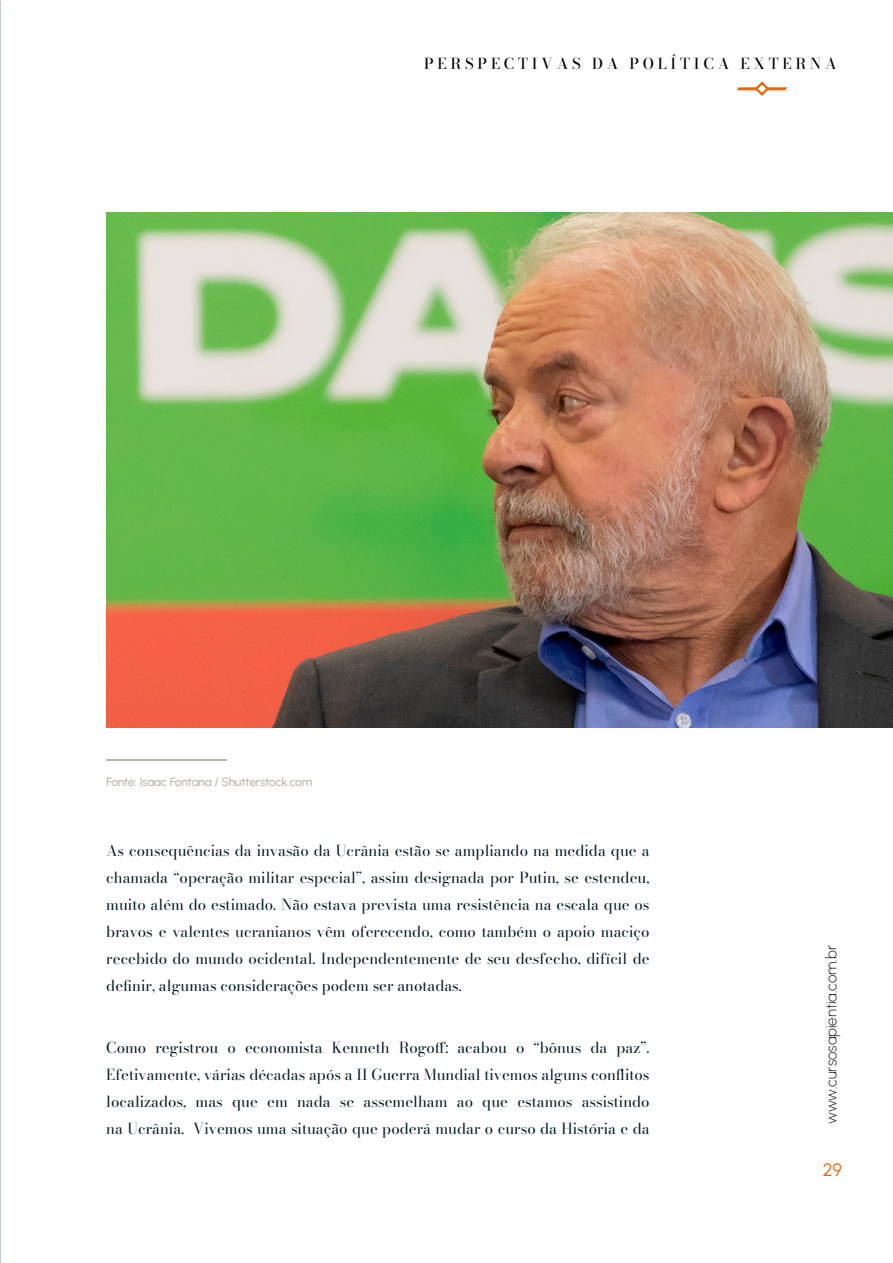
<style>
.page{position:relative;width:893px;height:1263px;background:#fff}
.page>*{position:absolute;margin:0;border:0;box-sizing:border-box;transform-origin:0 0}
.t1{font:18px "Urbanist";color:#ec6608}
.t2{font:15px/27px "Bodoni Moda 18 pt";color:#041820;text-align:justify}
.t3{font:500 15px "Bodoni Moda 18 pt";letter-spacing:.25em;color:#000}
.t4{font:200 15px "Urbanist";color:#000}
.t5{font:500 12px "Urbanist";letter-spacing:-.015em;color:#bfb1a8}
</style>
<div class="page">
<img style="left:106px;top:213px;width:787px;height:514px">
<svg style="left:736px;top:81px;width:52px;height:15px"></svg>
<hr style="left:106px;top:760px;width:121px;height:1px;background:#bfb1a8">
<p class="t3" style="left:424px;top:53px;width:414px">PERSPECTIVAS DA POLÍTICA EXTERNA</p>
<p class="t5" style="left:106px;top:773px;width:208px">Fonte: Isaac Fontana / Shutterstock.com</p>
<p class="t2" style="left:106px;top:837px;width:545px">As consequências da invasão da Ucrânia estão se ampliando na medida que a chamada “operação militar especial”, assim designada por Putin, se estendeu, muito além do estimado. Não estava prevista uma resistência na escala que os bravos e valentes ucranianos vêm oferecendo, como também o apoio maciço recebido do mundo ocidental. Independentemente de seu desfecho, difícil de definir, algumas considerações podem ser anotadas.</p>
<p class="t2" style="left:106px;top:1034px;width:545px">Como registrou o economista Kenneth Rogoff: acabou o “bônus da paz”.<br>Efetivamente, várias décadas após a II Guerra Mundial tivemos alguns conflitos localizados, mas que em nada se assemelham ao que estamos assistindo na Ucrânia. Vivemos uma situação que poderá mudar o curso da História e da</p>
<p class="t4" style="left:821px;top:1124px;width:181px;rotate:-90deg">www.cursosapientia.com.br</p>
<p class="t1" style="left:823px;top:1158px;width:21px">29</p>
</div>
